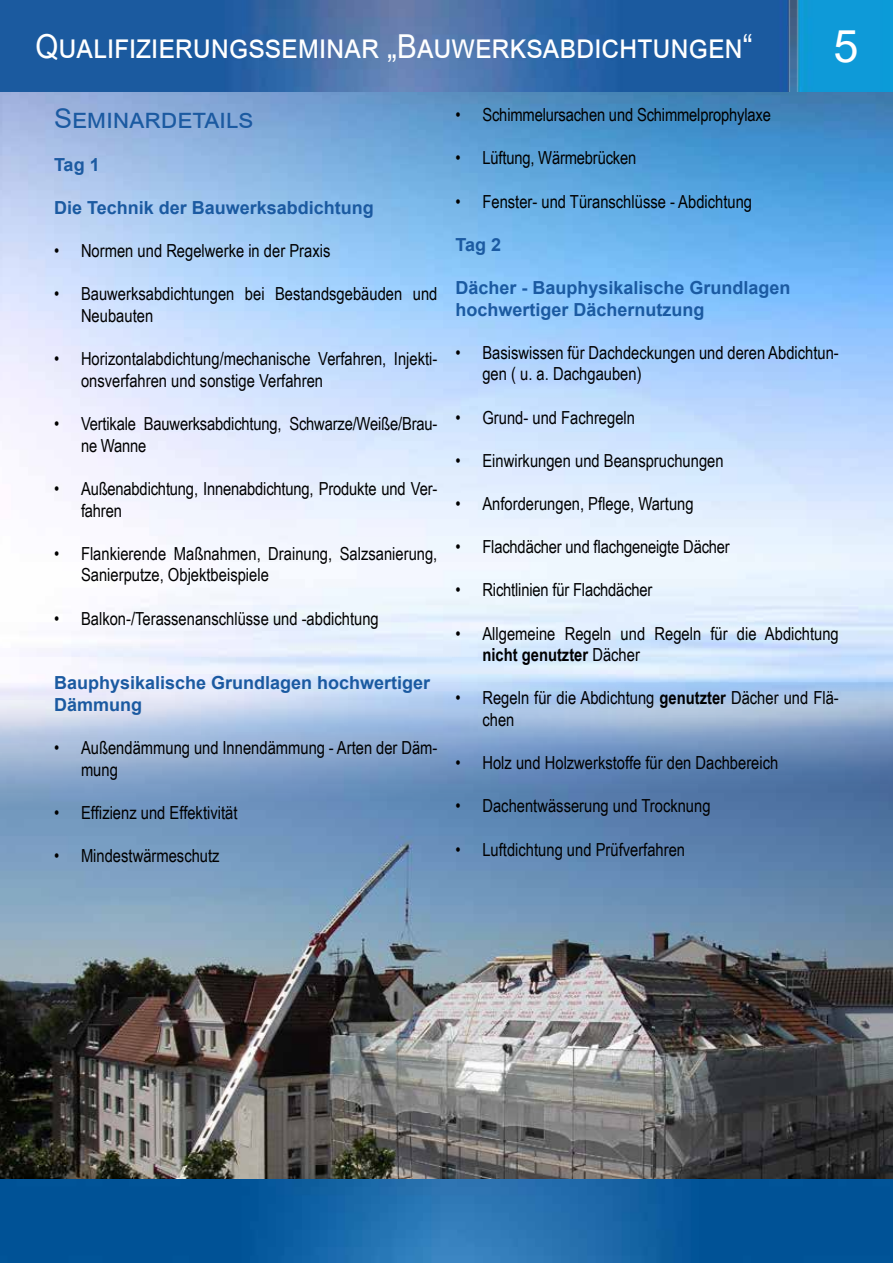
<style>
.page{position:relative;width:893px;height:1263px;background:#fff}
.page>*{position:absolute;margin:0;border:0;box-sizing:border-box;transform-origin:0 0}
.t1{font:45px "Arial";color:#fff}
.t2{font:33px "Arial";color:#fff;scale:.9 1}
.t3{font:27px "Arial";color:#1b5aa1}
.t4{font:18px/21.6px "Arial Narrow";color:#000}
.t5{font:700 18px/21.6px "Arial";color:#1b5aa1}
.s1{font-weight:700}
</style>
<div class="page">
<img style="left:0;top:0;width:893px;height:682px">
<img style="left:0;top:0;width:892px;height:91px">
<img style="left:0;top:682px;width:893px;height:581px">
<h2 class="t2" style="left:35px;top:23px;width:798px">Qualifizierungsseminar „Bauwerksabdichtungen“</h2>
<h1 class="t1" style="left:834px;top:15px;width:27px">5</h1>
<h3 class="t3" style="left:54px;top:100px;width:201px">Seminardetails</h3>
<p class="t5" style="left:54px;top:154px;width:47px">Tag 1</p>
<p class="t5" style="left:54px;top:197px;width:321px">Die Technik der Bauwerksabdichtung</p>
<p class="t4" style="left:54px;top:239px;width:278px">• Normen und Regelwerke in der Praxis</p>
<p class="t4" style="left:81px;top:283px;width:358px;text-indent:-27px">• Bauwerksabdichtungen bei Bestandsgebäuden und<br>Neubauten</p>
<p class="t4" style="left:81px;top:347px;width:358px;text-indent:-27px">• Horizontalabdichtung/mechanische Verfahren, Injekti&shy;onsverfahren und sonstige Verfahren</p>
<p class="t4" style="left:81px;top:412px;width:358px;text-indent:-27px">• Vertikale Bauwerksabdichtung, Schwarze/Weiße/Brau&shy;ne Wanne</p>
<p class="t4" style="left:81px;top:477px;width:358px;text-indent:-27px">• Außenabdichtung, Innenabdichtung, Produkte und Ver&shy;fahren</p>
<p class="t4" style="left:81px;top:542px;width:358px;text-indent:-27px">• Flankierende Maßnahmen, Drainung, Salzsanierung,<br>Sanierputze, Objektbeispiele</p>
<p class="t4" style="left:54px;top:607px;width:326px">• Balkon-/Terassenanschlüsse und -abdichtung</p>
<p class="t5" style="left:54px;top:672px;width:378px">Bauphysikalische Grundlagen hochwertiger<br>Dämmung</p>
<p class="t4" style="left:81px;top:736px;width:358px;text-indent:-27px">• Außendämmung und Innendämmung - Arten der Däm&shy;mung</p>
<p class="t4" style="left:54px;top:801px;width:185px">• Effizienz und Effektivität</p>
<p class="t4" style="left:54px;top:844px;width:167px">• Mindestwärmeschutz</p>
<p class="t4" style="left:455px;top:103px;width:317px">• Schimmelursachen und Schimmelprophylaxe</p>
<p class="t4" style="left:455px;top:146px;width:182px">• Lüftung, Wärmebrücken</p>
<p class="t4" style="left:455px;top:190px;width:298px">• Fenster- und Türanschlüsse - Abdichtung</p>
<p class="t5" style="left:455px;top:234px;width:47px">Tag 2</p>
<p class="t5" style="left:455px;top:277px;width:337px">Dächer - Bauphysikalische Grundlagen hochwertiger Dächernutzung</p>
<p class="t4" style="left:482px;top:341px;width:358px;text-indent:-27px">• Basiswissen für Dachdeckungen und deren Abdichtun&shy;gen ( u. a. Dachgauben)</p>
<p class="t4" style="left:455px;top:406px;width:181px">• Grund- und Fachregeln</p>
<p class="t4" style="left:455px;top:449px;width:270px">• Einwirkungen und Beanspruchungen</p>
<p class="t4" style="left:455px;top:492px;width:240px">• Anforderungen, Pflege, Wartung</p>
<p class="t4" style="left:455px;top:535px;width:276px">• Flachdächer und flachgeneigte Dächer</p>
<p class="t4" style="left:455px;top:578px;width:199px">• Richtlinien für Flachdächer</p>
<p class="t4" style="left:482px;top:622px;width:358px;text-indent:-27px">• Allgemeine Regeln und Regeln für die Abdichtung <span class="s1">nicht genutzter</span> Dächer</p>
<p class="t4" style="left:482px;top:686px;width:358px;text-indent:-27px">• Regeln für die Abdichtung <span class="s1">genutzter</span> Dächer und Flä&shy;chen</p>
<p class="t4" style="left:455px;top:751px;width:324px">• Holz und Holzwerkstoffe für den Dachbereich</p>
<p class="t4" style="left:455px;top:794px;width:257px">• Dachentwässerung und Trocknung</p>
<p class="t4" style="left:455px;top:838px;width:231px">• Luftdichtung und Prüfverfahren</p>
</div>
